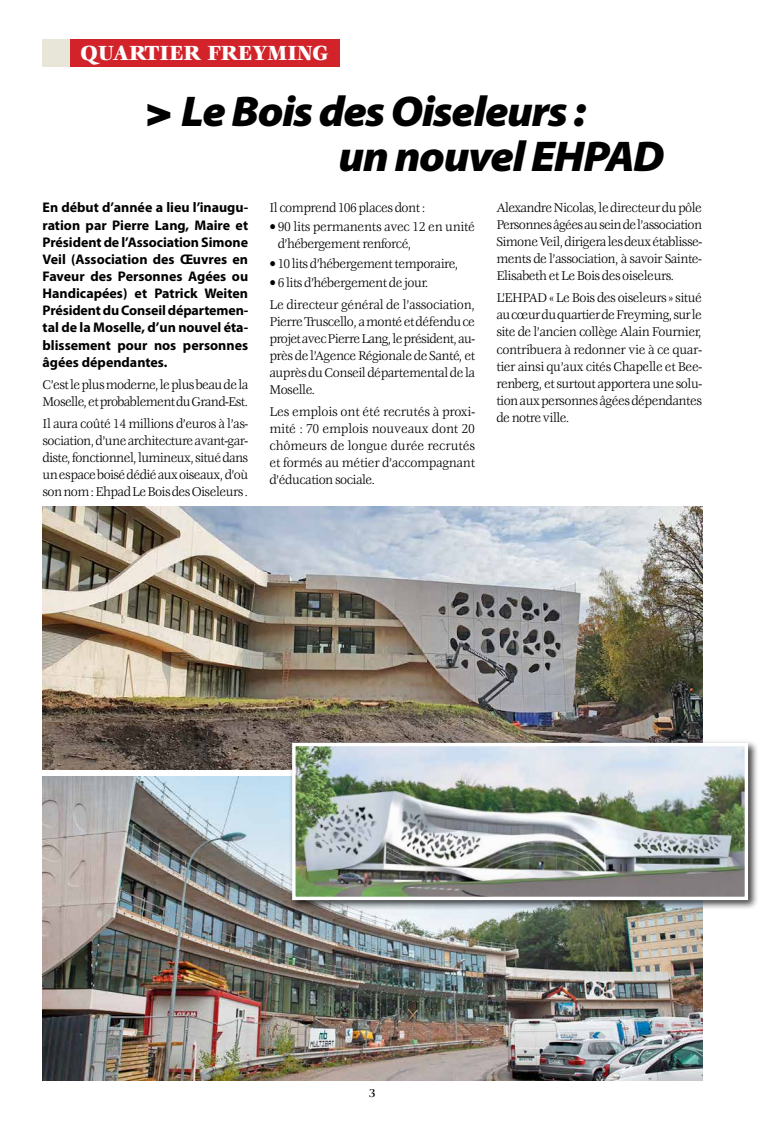
<style>
.page{position:relative;width:780px;height:1134px;background:#fff}
.page>*{position:absolute;margin:0;border:0;box-sizing:border-box;transform-origin:0 0}
.t1{font:italic 900 43.25px/45px "Myriad Pro";letter-spacing:-.03em;color:#000;scale:1.04 1}
.t2{font:900 22.5px "Veljovic Std";color:#fff;scale:.94 1}
.t3{font:14px/17.1px "Veljovic Std";letter-spacing:-.035em;color:#000;text-align:justify;scale:.94 1}
.t4{font:700 14px/17.1px "Myriad Pro";color:#000;text-align:justify}
.t5{font:500 12.5px "Veljovic Std";color:#000}
.s1{font-family:"Helvetica Neue LT Std"}
</style>
<div class="page">
<div style="left:43px;top:39px;width:27px;height:27px;background:#e8e6d8"></div>
<div style="left:70px;top:39px;width:269px;height:27px;background:#d2232a"></div>
<img style="left:43px;top:776px;width:659px;height:305px">
<img style="left:43px;top:506px;width:659px;height:264px">
<div style="left:289px;top:739px;width:469px;height:171px;background:#000;opacity:.75"></div>
<img style="left:296px;top:747px;width:448px;height:149px">
<div style="left:292px;top:743px;width:456px;height:157px;border:3px solid #fff"></div>
<h2 class="t2" style="left:80px;top:40px;width:265px">QUARTIER FREYMING</h2>
<h1 class="t1" style="left:338px;top:87px;width:315px;text-indent:-193px"><span class="s1">&gt;</span> Le Bois des Oiseleurs :<br>un nouvel EHPAD</h1>
<p class="t4" style="left:43px;top:199px;width:207px">En début d’année a lieu l’inaugu&shy;ration par Pierre Lang, Maire et Président de l’Association Simone Veil (Association des Œuvres en Faveur des Personnes Agées ou Handicapées) et Patrick Weiten Président du Conseil départemen&shy;tal de la Moselle, d’un nouvel éta&shy;blissement pour nos personnes âgées dépendantes.</p>
<p class="t3" style="left:43px;top:377px;width:220px">C’est le plus moderne, le plus beau de la<br>Moselle, et probablement du Grand-Est.</p>
<p class="t3" style="left:43px;top:416px;width:220px">Il aura coûté 14 millions d’euros à l’as&shy;sociation, d’une architecture avant-gar&shy;diste, fonctionnel, lumineux, situé dans un espace boisé dédié aux oiseaux, d’où son nom : Ehpad Le Bois des Oiseleurs .</p>
<p class="t3" style="left:269px;top:200px;width:167px">Il comprend 106 places dont :</p>
<p class="t3" style="left:278px;top:219px;width:211px;text-indent:-8px">• 90 lits permanents avec 12 en unité d’hébergement renforcé,</p>
<p class="t3" style="left:269px;top:255px;width:202px">• 10 lits d’hébergement temporaire,</p>
<p class="t3" style="left:269px;top:272px;width:220px;line-height:21.8px">• 6 lits d’hébergement de jour.<br>Le directeur général de l’association,</p>
<p class="t3" style="left:269px;top:313px;width:220px">Pierre Truscello, a monté et défendu ce projet avec Pierre Lang, le président, au&shy;près de l’Agence Régionale de Santé, et auprès du Conseil départemental de la Moselle.</p>
<p class="t3" style="left:269px;top:404px;width:220px">Les emplois ont été recrutés à proxi&shy;mité : 70 emplois nouveaux dont 20 chômeurs de longue durée recrutés et formés au métier d’accompagnant d’éducation sociale.</p>
<p class="t3" style="left:496px;top:200px;width:220px">Alexandre Nicolas, le directeur du pôle Personnes âgées au sein de l’association Simone Veil, dirigera les deux établisse&shy;ments de l’association, à savoir Sainte-Elisabeth et Le Bois des oiseleurs.</p>
<p class="t3" style="left:496px;top:290px;width:220px">L’EHPAD « Le Bois des oiseleurs » situé au cœur du quartier de Freyming, sur le site de l’ancien collège Alain Fournier, contribuera à redonner vie à ce quar&shy;tier ainsi qu’aux cités Chapelle et Bee&shy;renberg, et surtout apportera une solu&shy;tion aux personnes âgées dépendantes de notre ville.</p>
<p class="t5" style="left:369px;top:1086px;width:8px">3</p>
</div>
